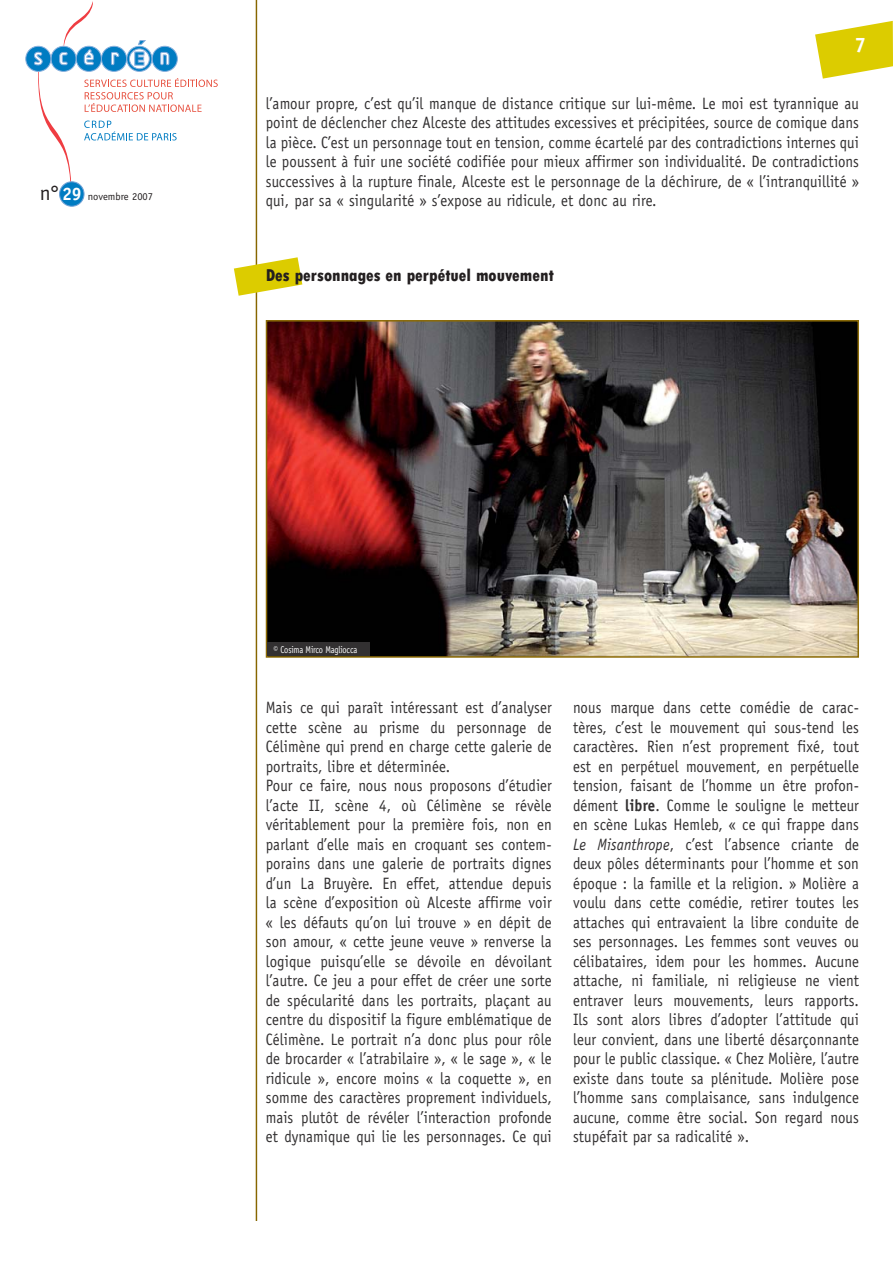
<style>
.page{position:relative;width:893px;height:1263px;background:#fff}
.page>*{position:absolute;margin:0;border:0;box-sizing:border-box;transform-origin:0 0}
.t1{font:700 21px "Officina Sans LT";color:#fff}
.t2{font:800 condensed 18px "Tw Cen";color:#231f20}
.t3{font:16.5px/19.5px "Officina Sans LT";letter-spacing:.01em;color:#323031;text-align:justify;scale:.9 1}
.t4{font:10.5px "Officina Sans LT";color:#231f20}
.t5{font:9.9px "Officina Sans LT";letter-spacing:-.02em;color:#fff;scale:.85 1}
.s1{font-size:21px}
.s2{font-weight:700;font-size:18px;color:#fff}
.s3{font-weight:700}
.s4{font-style:italic}
</style>
<div class="page">
<img style="left:233px;top:0;width:33px;height:1220px">
<svg style="left:815px;top:21px;width:78px;height:58px"></svg>
<div style="left:60px;top:182px;width:24px;height:24px;background:#007cc2;border-radius:50%"></div>
<div style="left:59px;top:181px;width:26px;height:26px;border:1px solid #72a3d7;border-radius:50%"></div>
<svg style="left:25px;top:1px;width:193px;height:193px"></svg>
<svg style="left:234px;top:257px;width:68px;height:39px"></svg>
<img style="left:269px;top:323px;width:587px;height:332px">
<div style="left:266px;top:320px;width:593px;height:338px;border:2px solid #8c6b06"></div>
<div style="left:267px;top:642px;width:103px;height:14px;background:#323031"></div>
<p class="t4" style="left:40px;top:193px;width:115px"><span class="s1">n°</span> <span class="s2">29</span> novembre 2007</p>
<p class="t1" style="left:854px;top:37px;width:13px">7</p>
<p class="t3" style="left:266px;top:95px;width:661px">l’amour propre, c’est qu’il manque de distance critique sur lui-même. Le moi est tyrannique au point de déclencher chez Alceste des attitudes excessives et précipitées, source de comique dans la pièce. C’est un personnage tout en tension, comme écartelé par des contradictions internes qui le poussent à fuir une société codifiée pour mieux affirmer son individualité. De contradictions successives à la rupture finale, Alceste est le personnage de la déchirure, de « l’intranquillité » qui, par sa « singularité » s’expose au ridicule, et donc au rire.</p>
<p class="t2" style="left:266px;top:266px;width:290px">Des personnages en perpétuel mouvement</p>
<p class="t5" style="left:274px;top:645px;width:100px">© Cosima Mirco Magliocca</p>
<p class="t3" style="left:266px;top:700px;width:319px;text-align:left">Mais ce qui paraît intéressant est d’analyser cette scène au prisme du personnage de Célimène qui prend en charge cette galerie de portraits, libre et déterminée.<br>Pour ce faire, nous nous proposons d’étudier l’acte II, scène 4, où Célimène se révèle véritablement pour la première fois, non en parlant d’elle mais en croquant ses contem&shy;porains dans une galerie de portraits dignes d’un La Bruyère. En effet, attendue depuis la scène d’exposition où Alceste affirme voir « les défauts qu’on lui trouve » en dépit de son amour, « cette jeune veuve » renverse la logique puisqu’elle se dévoile en dévoilant l’autre. Ce jeu a pour effet de créer une sorte de spécularité dans les portraits, plaçant au centre du dispositif la figure emblématique de Célimène. Le portrait n’a donc plus pour rôle de brocarder « l’atrabilaire », « le sage », « le ridicule », encore moins « la coquette », en somme des caractères proprement individuels, mais plutôt de révéler l’interaction profonde et dynamique qui lie les personnages. Ce qui</p>
<p class="t3" style="left:573px;top:700px;width:319px">nous marque dans cette comédie de carac&shy;tères, c’est le mouvement qui sous-tend les caractères. Rien n’est proprement fixé, tout est en perpétuel mouvement, en perpétuelle tension, faisant de l’homme un être profon&shy;dément <span class="s3">libre</span>. Comme le souligne le metteur en scène Lukas Hemleb, « ce qui frappe dans <span class="s4">Le Misanthrope</span>, c’est l’absence criante de deux pôles déterminants pour l’homme et son époque : la famille et la religion. » Molière a voulu dans cette comédie, retirer toutes les attaches qui entravaient la libre conduite de ses personnages. Les femmes sont veuves ou célibataires, idem pour les hommes. Aucune attache, ni familiale, ni religieuse ne vient entraver leurs mouvements, leurs rapports.<br>Ils sont alors libres d’adopter l’attitude qui leur convient, dans une liberté désarçonnante pour le public classique. « Chez Molière, l’autre existe dans toute sa plénitude. Molière pose l’homme sans complaisance, sans indulgence aucune, comme être social. Son regard nous stupéfait par sa radicalité ».</p>
</div>
